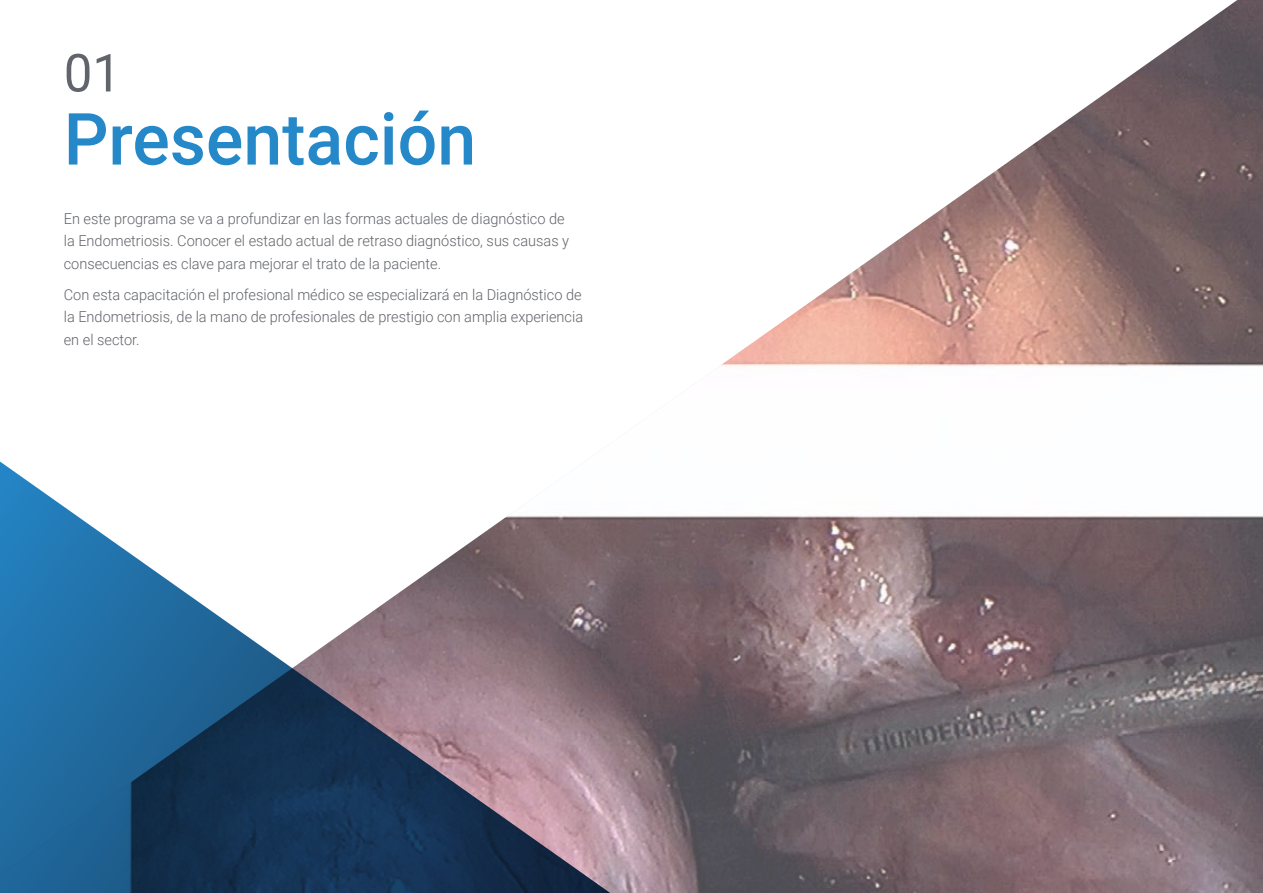
<style>
.page{position:relative;width:1263px;height:893px;background:#fff}
.page>*{position:absolute;margin:0;border:0;box-sizing:border-box;transform-origin:0 0}
.t1{font:500 72px "Roboto";color:#2488c9}
.t2{font:52.5px "Roboto";color:#61646a}
.t3{font:300 15px/22.5px "Roboto";color:#61646a}
</style>
<div class="page">
<img style="left:640px;top:0;width:623px;height:893px">
<svg style="left:0;top:461px;width:640px;height:432px"></svg>
<h2 class="t2" style="left:64px;top:36px;width:59px">01</h2>
<h1 class="t1" style="left:64px;top:89px;width:414px">Presentación</h1>
<p class="t3" style="left:64px;top:207px;width:507px">En este programa se va a profundizar en las formas actuales de diagnóstico de la Endometriosis. Conocer el estado actual de retraso diagnóstico, sus causas y consecuencias es clave para mejorar el trato de la paciente.</p>
<p class="t3" style="left:64px;top:283px;width:521px;text-align:justify">Con esta capacitación el profesional médico se especializará en la Diagnóstico de la Endometriosis, de la mano de profesionales de prestigio con amplia experiencia en el sector.</p>
</div>
